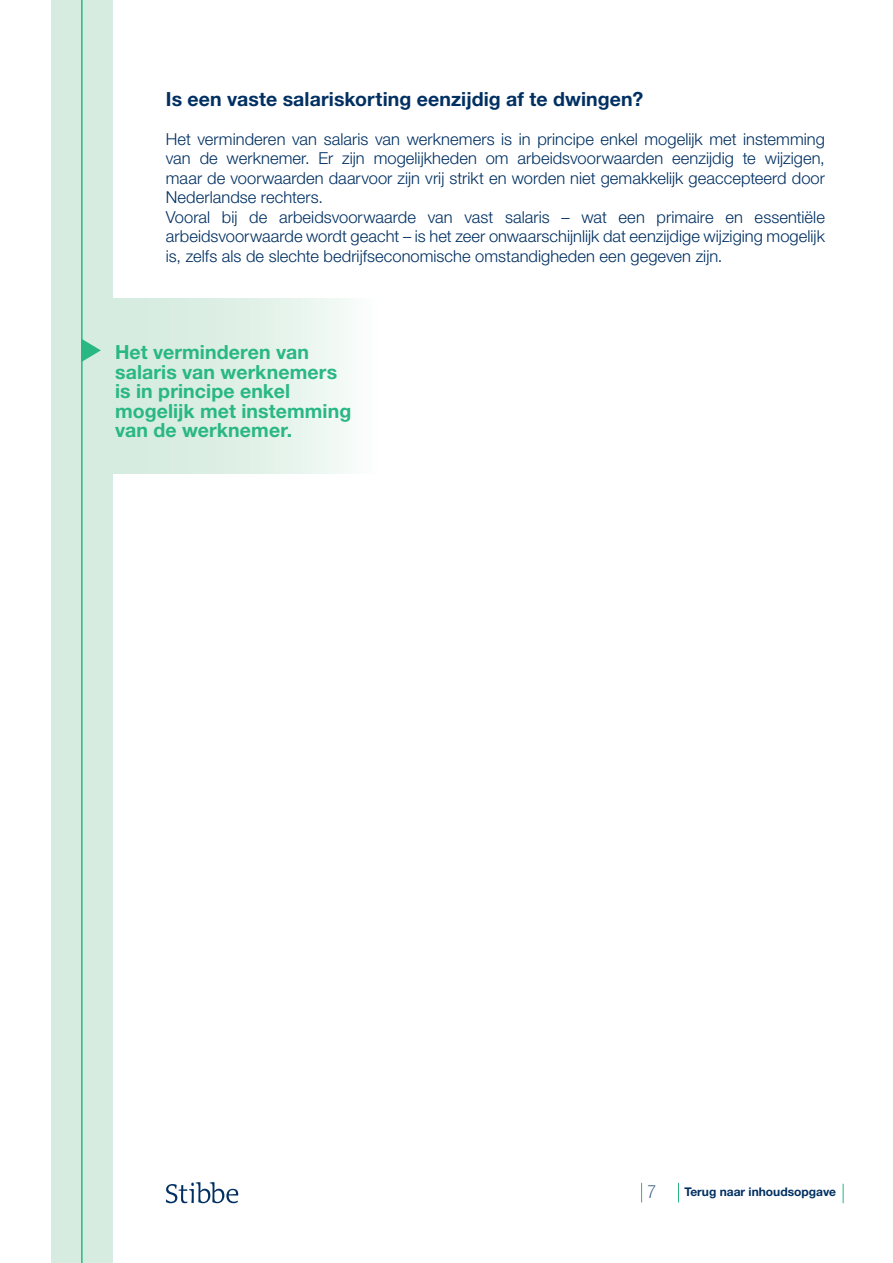
<style>
.page{position:relative;width:893px;height:1263px;background:#fff}
.page>*{position:absolute;margin:0;border:0;box-sizing:border-box;transform-origin:0 0}
.Broodtekst{font:700 19.5px/19.5px "Helvetica Neue LT Std";letter-spacing:.005em;color:#29b784}
.Broodtekst-2{font:700 19.5px "Helvetica Neue LT Std";letter-spacing:.005em;color:#003062}
.t1{font:100 condensed 18px "Helvetica Neue LT Std";color:#003062}
.Broodtekst-3{font:300 16.5px/19.5px "Helvetica Neue LT Std";letter-spacing:.005em;color:#003062;text-align:justify}
.t2{font:700 12px "Helvetica Neue LT Std";color:#003062}
</style>
<div class="page">
<div style="left:51px;top:0;width:62px;height:1263px;background:#d7ece1"></div>
<hr style="left:81px;top:0;width:2px;height:1263px;background:#29b784">
<svg style="left:843px;top:1184px;width:1px;height:19px"></svg>
<svg style="left:678px;top:1183px;width:1px;height:19px"></svg>
<svg style="left:641px;top:1183px;width:1px;height:19px"></svg>
<div style="left:104px;top:299px;width:273px;height:174px;background:linear-gradient(to right,#d0e9db,#f5fbf8)"></div>
<svg style="left:82px;top:339px;width:19px;height:23px"></svg>
<svg style="left:166px;top:1182px;width:72px;height:21px"></svg>
<p class="Broodtekst-2" style="left:166px;top:87px;width:479px">Is een vaste salariskorting eenzijdig af te dwingen?</p>
<p class="Broodtekst-3" style="left:166px;top:129px;width:661px">Het verminderen van salaris van werknemers is in principe enkel mogelijk met instemming van de werknemer. Er zijn mogelijkheden om arbeidsvoorwaarden eenzijdig te wijzigen, maar de voorwaarden daarvoor zijn vrij strikt en worden niet gemakkelijk geaccepteerd door Nederlandse rechters.</p>
<p class="Broodtekst-3" style="left:166px;top:207px;width:661px">Vooral bij de arbeidsvoorwaarde van vast salaris – wat een primaire en essentiële arbeidsvoorwaarde wordt geacht – is het zeer onwaarschijnlijk dat eenzijdige wijziging mogelijk is, zelfs als de slechte bedrijfseconomische omstandigheden een gegeven zijn.</p>
<p class="Broodtekst" style="left:115px;top:342px;width:238px">Het verminderen van salaris van werknemers is in principe enkel mogelijk met instemming van de werknemer.</p>
<p class="t1" style="left:647px;top:1182px;width:10px">7</p>
<p class="t2" style="left:684px;top:1184px;width:153px">Terug naar inhoudsopgave</p>
</div>
